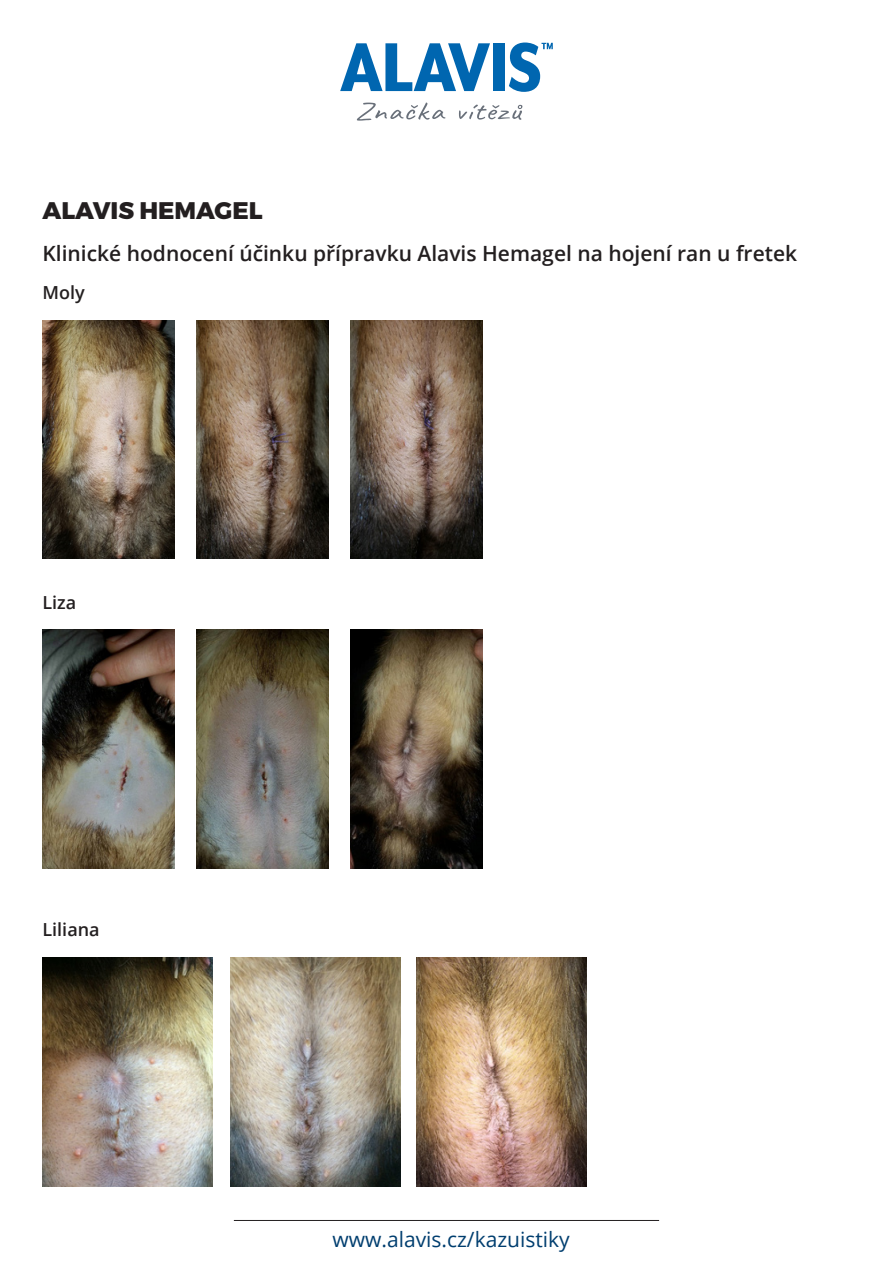
<style>
.page{position:relative;width:893px;height:1263px;background:#fff}
.page>*{position:absolute;margin:0;border:0;box-sizing:border-box;transform-origin:0 0}
.t1{font:800 24px "Montserrat";color:#231f20}
.t2{font:600 21px "Open Sans";color:#231f20}
.t3{font:21px "Open Sans";color:#003e6f}
.t4{font:600 18px "Open Sans";color:#231f20}
</style>
<div class="page">
<hr style="left:234px;top:1220px;width:425px;height:1px;background:#231f20">
<svg style="left:340px;top:43px;width:150px;height:48px"></svg>
<div style="left:493px;top:43px;width:12px;height:48px;background:#0066b0"></div>
<svg style="left:509px;top:43px;width:44px;height:49px"></svg>
<svg style="left:357px;top:103px;width:88px;height:18px"></svg>
<svg style="left:459px;top:105px;width:63px;height:15px"></svg>
<img style="left:43px;top:320px;width:131px;height:238px">
<img style="left:197px;top:320px;width:131px;height:238px">
<img style="left:351px;top:320px;width:132px;height:238px">
<img style="left:43px;top:630px;width:131px;height:238px">
<img style="left:197px;top:630px;width:131px;height:238px">
<img style="left:351px;top:630px;width:132px;height:238px">
<img style="left:43px;top:957px;width:170px;height:230px">
<img style="left:230px;top:957px;width:170px;height:230px">
<img style="left:417px;top:957px;width:170px;height:230px">
<p class="t1" style="left:43px;top:195px;width:222px">ALAVIS HEMAGEL</p>
<p class="t2" style="left:43px;top:239px;width:756px">Klinické hodnocení účinku přípravku Alavis Hemagel na hojení ran u fretek</p>
<p class="t4" style="left:43px;top:280px;width:44px">Moly</p>
<p class="t4" style="left:43px;top:590px;width:35px">Liza</p>
<p class="t4" style="left:43px;top:917px;width:59px">Liliana</p>
<p class="t3" style="left:332px;top:1224px;width:239px">www.alavis.cz/kazuistiky</p>
</div>
